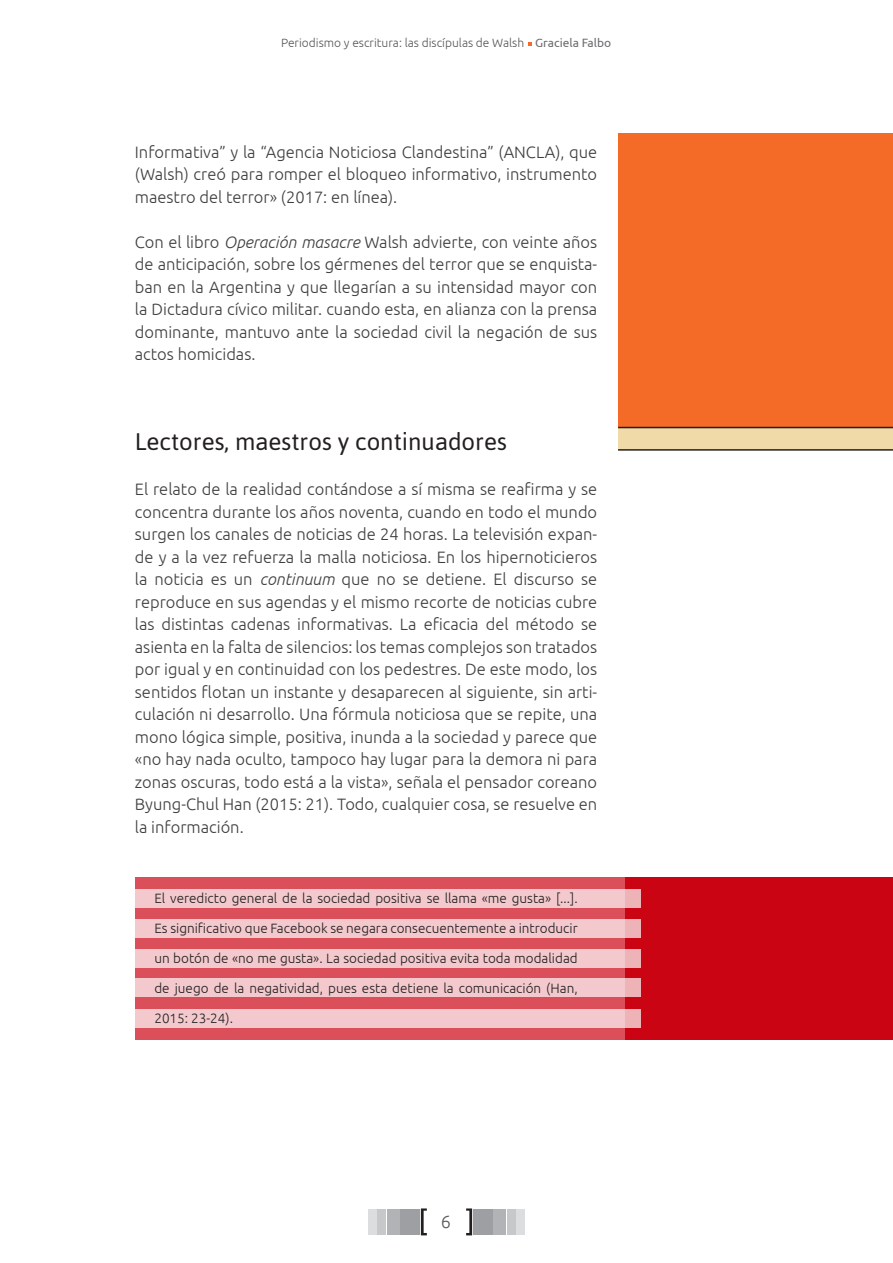
<style>
.page{position:relative;width:893px;height:1263px;background:#fff}
.page>*{position:absolute;margin:0;border:0;box-sizing:border-box;transform-origin:0 0}
.titulo1{font:24px "Asap";color:#231f20}
.t1{font:300 18px "Ubuntu";color:#57585a}
.txt_principal{font:300 16.5px/22.5px "Ubuntu";color:#3e3e3f;text-align:justify}
.cita_a_bando{font:300 13.5px "Ubuntu";color:#231f20}
.t2{font:300 12px "Ubuntu";color:#57585a}
.s1{font-weight:400;color:#6c6d70}
.s2{font-style:italic}
</style>
<div class="page">
<svg style="left:528px;top:42px;width:4px;height:4px"></svg>
<div style="left:369px;top:1209px;width:8px;height:25px;background:#dcdddf"></div>
<div style="left:516px;top:1209px;width:8px;height:25px;background:#dcdddf"></div>
<div style="left:378px;top:1209px;width:8px;height:25px;background:#c7c8ca"></div>
<div style="left:507px;top:1209px;width:8px;height:25px;background:#c7c8ca"></div>
<div style="left:387px;top:1209px;width:13px;height:25px;background:#b2b3b7"></div>
<div style="left:493px;top:1209px;width:13px;height:25px;background:#b2b3b7"></div>
<div style="left:400px;top:1209px;width:20px;height:25px;background:#9d9fa2"></div>
<div style="left:473px;top:1209px;width:20px;height:25px;background:#9d9fa2"></div>
<svg style="left:421px;top:1208px;width:6px;height:27px"></svg>
<svg style="left:466px;top:1208px;width:6px;height:27px"></svg>
<div style="left:626px;top:878px;width:267px;height:162px;background:#ca0413"></div>
<div style="left:135px;top:877px;width:491px;height:163px;background:#da4f5a"></div>
<div style="left:131px;top:889px;width:510px;height:19px;background:#f3c9cd"></div>
<div style="left:131px;top:1009px;width:510px;height:19px;background:#f3c9cd"></div>
<div style="left:131px;top:919px;width:510px;height:19px;background:#f3c9cd"></div>
<div style="left:131px;top:949px;width:510px;height:18px;background:#f3c9cd"></div>
<div style="left:131px;top:978px;width:510px;height:19px;background:#f3c9cd"></div>
<div style="left:618px;top:427px;width:275px;height:23px;background:#f0dba8"></div>
<div style="left:618px;top:133px;width:275px;height:295px;background:#f36b26"></div>
<hr style="left:618px;top:449px;width:275px;height:2px;background:#231f20">
<hr style="left:618px;top:427px;width:275px;height:1px;background:#231f20">
<p class="t2" style="left:281px;top:36px;width:332px">Periodismo y escritura: las discípulas de Walsh <span class="s1">Graciela Falbo</span></p>
<p class="txt_principal" style="left:135px;top:140px;width:464px">Informativa” y la “Agencia Noticiosa Clandestina” (ANCLA), que (Walsh) creó para romper el bloqueo informativo, instrumento maestro del terror» (2017: en línea).</p>
<p class="txt_principal" style="left:135px;top:230px;width:464px">Con el libro <span class="s2">Operación masacre</span> Walsh advierte, con veinte años de anticipación, sobre los gérmenes del terror que se enquista&shy;ban en la Argentina y que llegarían a su intensidad mayor con la Dictadura cívico militar. cuando esta, en alianza con la prensa dominante, mantuvo ante la sociedad civil la negación de sus actos homicidas.</p>
<p class="titulo1" style="left:135px;top:426px;width:374px">Lectores, maestros y continuadores</p>
<p class="txt_principal" style="left:135px;top:477px;width:464px">El relato de la realidad contándose a sí misma se reafirma y se concentra durante los años noventa, cuando en todo el mundo surgen los canales de noticias de 24 horas. La televisión expan&shy;de y a la vez refuerza la malla noticiosa. En los hipernoticieros la noticia es un <span class="s2">continuum</span> que no se detiene. El discurso se reproduce en sus agendas y el mismo recorte de noticias cubre las distintas cadenas informativas. La eficacia del método se asienta en la falta de silencios: los temas complejos son tratados por igual y en continuidad con los pedestres. De este modo, los sentidos flotan un instante y desaparecen al siguiente, sin arti&shy;culación ni desarrollo. Una fórmula noticiosa que se repite, una mono lógica simple, positiva, inunda a la sociedad y parece que «no hay nada oculto, tampoco hay lugar para la demora ni para zonas oscuras, todo está a la vista», señala el pensador coreano Byung-Chul Han (2015: 21). Todo, cualquier cosa, se resuelve en la información.</p>
<p class="cita_a_bando" style="left:154px;top:890px;width:425px">El veredicto general de la sociedad positiva se llama «me gusta» [...].</p>
<p class="cita_a_bando" style="left:154px;top:920px;width:425px">Es significativo que Facebook se negara consecuentemente a introducir</p>
<p class="cita_a_bando" style="left:154px;top:950px;width:425px">un botón de «no me gusta». La sociedad positiva evita toda modalidad</p>
<p class="cita_a_bando" style="left:154px;top:980px;width:425px">de juego de la negatividad, pues esta detiene la comunicación (Han,</p>
<p class="cita_a_bando" style="left:154px;top:1010px;width:80px">2015: 23-24).</p>
<p class="t1" style="left:441px;top:1211px;width:12px">6</p>
</div>
